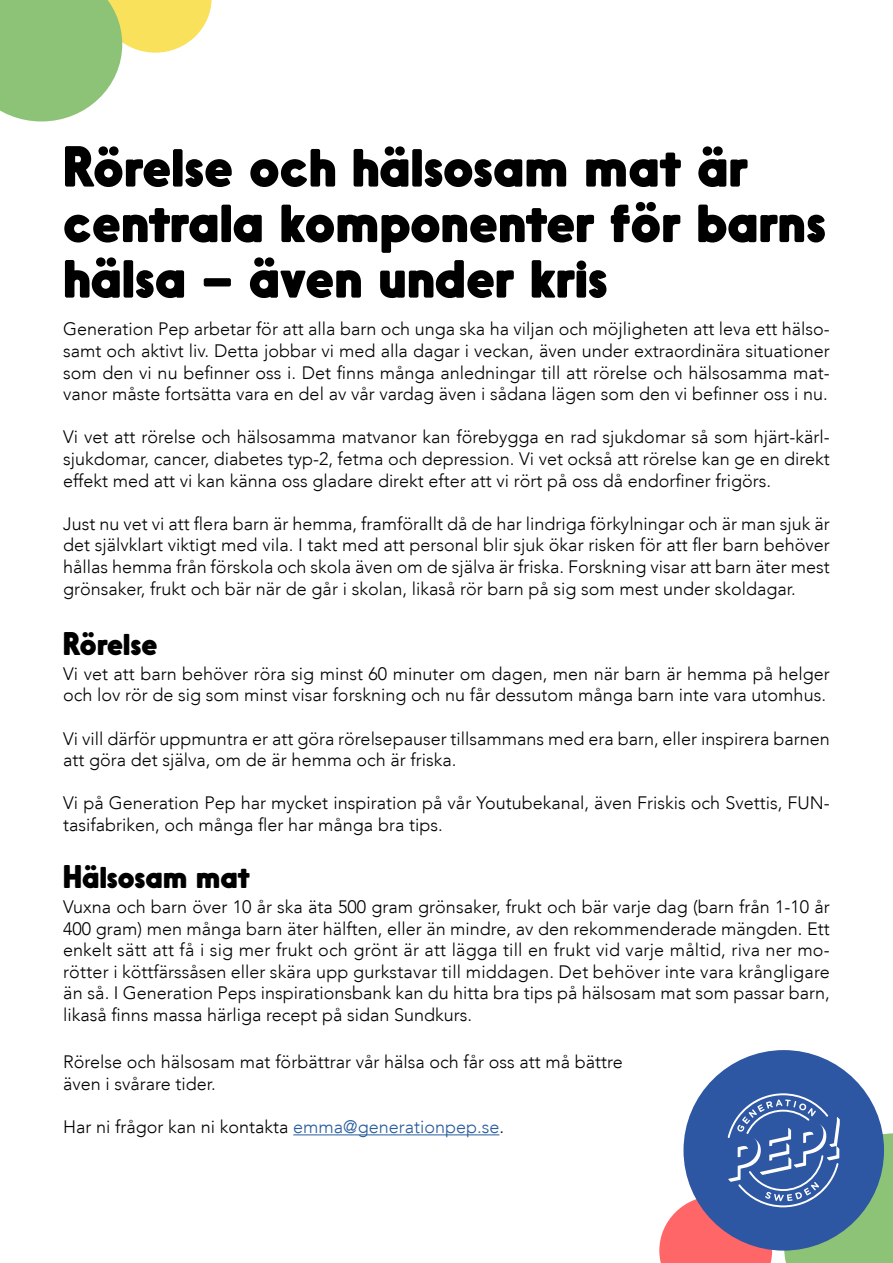
<style>
.page{position:relative;width:893px;height:1263px;background:#fff}
.page>*{position:absolute;margin:0;border:0;box-sizing:border-box;transform-origin:0 0}
.t1{font:54px/55.5px "Nanami Round Special Hvy";color:#000}
.t2{font:30px "Nanami Round Special Hvy";color:#000}
.t3{font:300 18px/21.6px "Avenir LT";color:#000;text-align:justify}
.s1{color:#275b9b}
</style>
<div class="page">
<hr style="left:293px;top:1134px;width:206px;height:1px;background:#275b9b">
<div style="left:683px;top:1050px;width:201px;height:200px;background:#2d56a3;border-radius:50%"></div>
<svg style="left:659px;top:1093px;width:234px;height:170px"></svg>
<svg style="left:0;top:0;width:212px;height:121px"></svg>
<h1 class="t1" style="left:63px;top:143px;width:765px">Rörelse och hälsosam mat är centrala komponenter för barns hälsa – även under kris</h1>
<p class="t3" style="left:63px;top:318px;width:768px">Generation Pep arbetar för att alla barn och unga ska ha viljan och möjligheten att leva ett hälso&shy;samt och aktivt liv. Detta jobbar vi med alla dagar i veckan, även under extraordinära situationer som den vi nu befinner oss i. Det finns många anledningar till att rörelse och hälsosamma mat&shy;vanor måste fortsätta vara en del av vår vardag även i sådana lägen som den vi befinner oss i nu.</p>
<p class="t3" style="left:63px;top:426px;width:768px">Vi vet att rörelse och hälsosamma matvanor kan förebygga en rad sjukdomar så som hjärt-kärl&shy;sjukdomar, cancer, diabetes typ-2, fetma och depression. Vi vet också att rörelse kan ge en direkt effekt med att vi kan känna oss gladare direkt efter att vi rört på oss då endorfiner frigörs.</p>
<p class="t3" style="left:63px;top:513px;width:768px">Just nu vet vi att flera barn är hemma, framförallt då de har lindriga förkylningar och är man sjuk är det självklart viktigt med vila. I takt med att personal blir sjuk ökar risken för att fler barn behöver hållas hemma från förskola och skola även om de själva är friska. Forskning visar att barn äter mest grönsaker, frukt och bär när de går i skolan, likaså rör barn på sig som mest under skoldagar.</p>
<h2 class="t2" style="left:63px;top:630px;width:96px">Rörelse</h2>
<p class="t3" style="left:63px;top:663px;width:768px">Vi vet att barn behöver röra sig minst 60 minuter om dagen, men när barn är hemma på helger och lov rör de sig som minst visar forskning och nu får dessutom många barn inte vara utomhus.</p>
<p class="t3" style="left:63px;top:728px;width:768px">Vi vill därför uppmuntra er att göra rörelsepauser tillsammans med era barn, eller inspirera barnen att göra det själva, om de är hemma och är friska.</p>
<p class="t3" style="left:63px;top:792px;width:768px">Vi på Generation Pep har mycket inspiration på vår Youtubekanal, även Friskis och Svettis, FUN&shy;tasifabriken, och många fler har många bra tips.</p>
<h2 class="t2" style="left:63px;top:864px;width:188px">Hälsosam mat</h2>
<p class="t3" style="left:63px;top:896px;width:768px">Vuxna och barn över 10 år ska äta 500 gram grönsaker, frukt och bär varje dag (barn från 1-10 år 400 gram) men många barn äter hälften, eller än mindre, av den rekommenderade mängden. Ett enkelt sätt att få i sig mer frukt och grönt är att lägga till en frukt vid varje måltid, riva ner mo&shy;rötter i köttfärssåsen eller skära upp gurkstavar till middagen. Det behöver inte vara krångligare än så. I Generation Peps inspirationsbank kan du hitta bra tips på hälsosam mat som passar barn, likaså finns massa härliga recept på sidan Sundkurs.</p>
<p class="t3" style="left:63px;top:1051px;width:561px">Rörelse och hälsosam mat förbättrar vår hälsa och får oss att må bättre även i svårare tider.</p>
<p class="t3" style="left:63px;top:1116px;width:442px">Har ni frågor kan ni kontakta <span class="s1">emma@generationpep.se</span>.</p>
</div>
